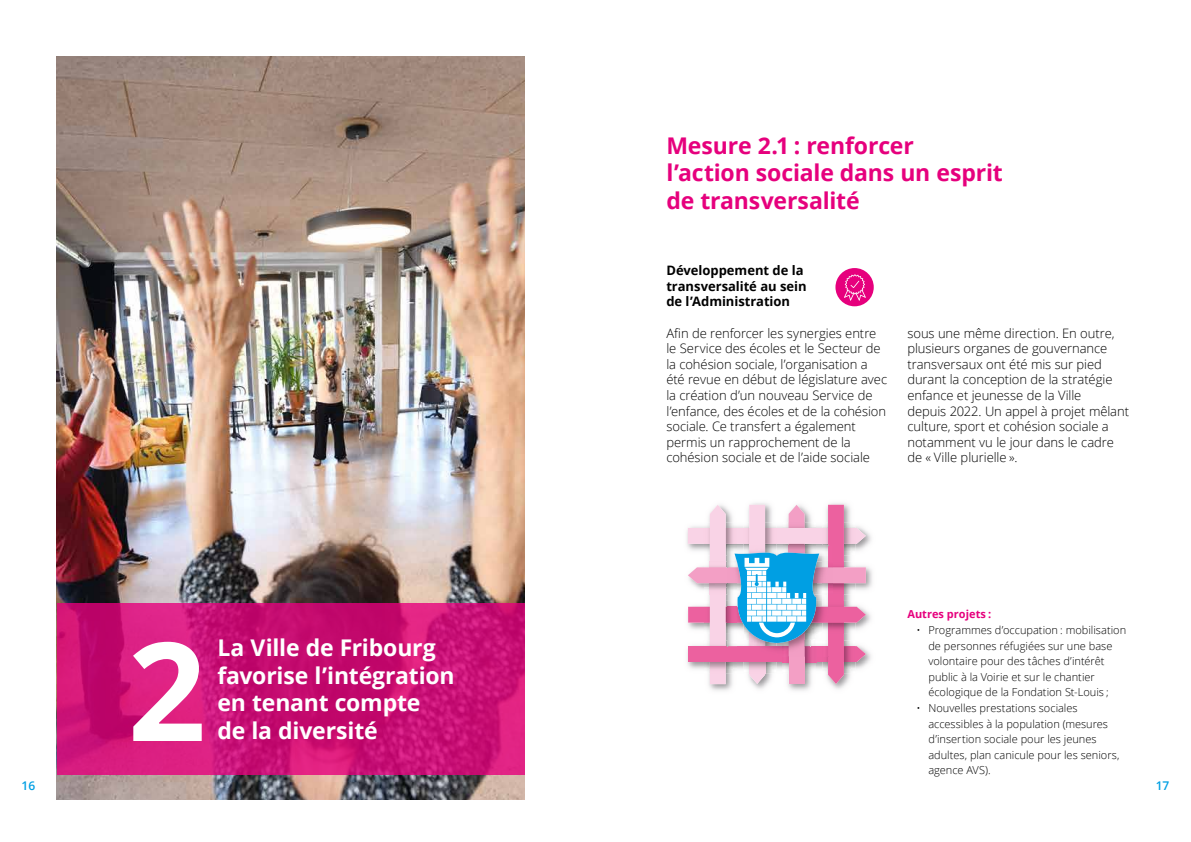
<style>
.page{position:relative;width:1191px;height:842px;background:#fff}
.page>*{position:absolute;margin:0;border:0;box-sizing:border-box;transform-origin:0 0}
.t1{font:700 137px "Open Sans";color:#fff}
.t2{font:700 23px/27.6px "Open Sans";letter-spacing:-.01em;color:#fff}
.t3{font:700 23px/27.6px "Open Sans";letter-spacing:-.005em;color:#e6007d}
.t4{font:300 13px/15.6px "Open Sans";letter-spacing:-.005em;color:#000}
.t5{font:700 13px/15.6px "Open Sans";letter-spacing:-.005em;color:#000}
.t6{font:600 12px "Open Sans";color:#009fe3}
.t7{font:300 11px/15.6px "Open Sans";color:#000}
.t8{font:700 11px "Open Sans";color:#e6007d}
</style>
<div class="page">
<img style="left:57px;top:57px;width:467px;height:742px">
<svg style="left:57px;top:603px;width:467px;height:171px"></svg>
<div style="left:835px;top:268px;width:38px;height:38px;background:#e6007d;border-radius:50%"></div>
<svg style="left:844px;top:274px;width:22px;height:27px"></svg>
<img style="left:687px;top:528px;width:184px;height:19px">
<img style="left:749px;top:503px;width:20px;height:186px">
<img style="left:866px;top:650px;width:5px;height:15px">
<img style="left:708px;top:684px;width:25px;height:7px">
<img style="left:687px;top:649px;width:1px;height:16px">
<img style="left:787px;top:684px;width:24px;height:7px">
<img style="left:828px;top:503px;width:19px;height:2px">
<img style="left:830px;top:684px;width:16px;height:5px">
<img style="left:866px;top:611px;width:5px;height:14px">
<img style="left:866px;top:566px;width:6px;height:24px">
<svg style="left:688px;top:505px;width:178px;height:179px"></svg>
<h2 class="t3" style="left:666px;top:131px;width:338px">Mesure 2.1 : renforcer l’action sociale dans un esprit de transversalité</h2>
<h1 class="t1" style="left:128px;top:594px;width:80px">2</h1>
<h2 class="t2" style="left:217px;top:633px;width:239px">La Ville de Fribourg favorise l’intégration en tenant compte<br>de la diversité</h2>
<p class="t5" style="left:666px;top:262px;width:142px">Développement de la transversalité au sein de l’Administration</p>
<p class="t4" style="left:666px;top:325px;width:222px">Afin de renforcer les synergies entre le Service des écoles et le Secteur de la cohésion sociale, l’organisation a été revue en début de législature avec la création d’un nouveau Service de l’enfance, des écoles et de la cohésion sociale. Ce transfert a également permis un rapprochement de la cohésion sociale et de l’aide sociale</p>
<p class="t4" style="left:907px;top:325px;width:223px">sous une même direction. En outre, plusieurs organes de gouvernance transversaux ont été mis sur pied durant la conception de la stratégie enfance et jeunesse de la Ville<br>depuis 2022. Un appel à projet mêlant culture, sport et cohésion sociale a notamment vu le jour dans le cadre de « Ville plurielle ».</p>
<p class="t8" style="left:907px;top:607px;width:85px">Autres projets :</p>
<p class="t7" style="left:928px;top:622px;width:199px;text-indent:-12px">• Programmes d’occupation : mobilisation de personnes réfugiées sur une base volontaire pour des tâches d’intérêt public à la Voirie et sur le chantier écologique de la Fondation St-Louis ;</p>
<p class="t7" style="left:928px;top:700px;width:192px;text-indent:-12px">• Nouvelles prestations sociales accessibles à la population (mesures d’insertion sociale pour les jeunes adultes, plan canicule pour les seniors, agence AVS).</p>
<p class="t6" style="left:21px;top:777px;width:15px">16</p>
<p class="t6" style="left:1155px;top:777px;width:15px">17</p>
</div>
